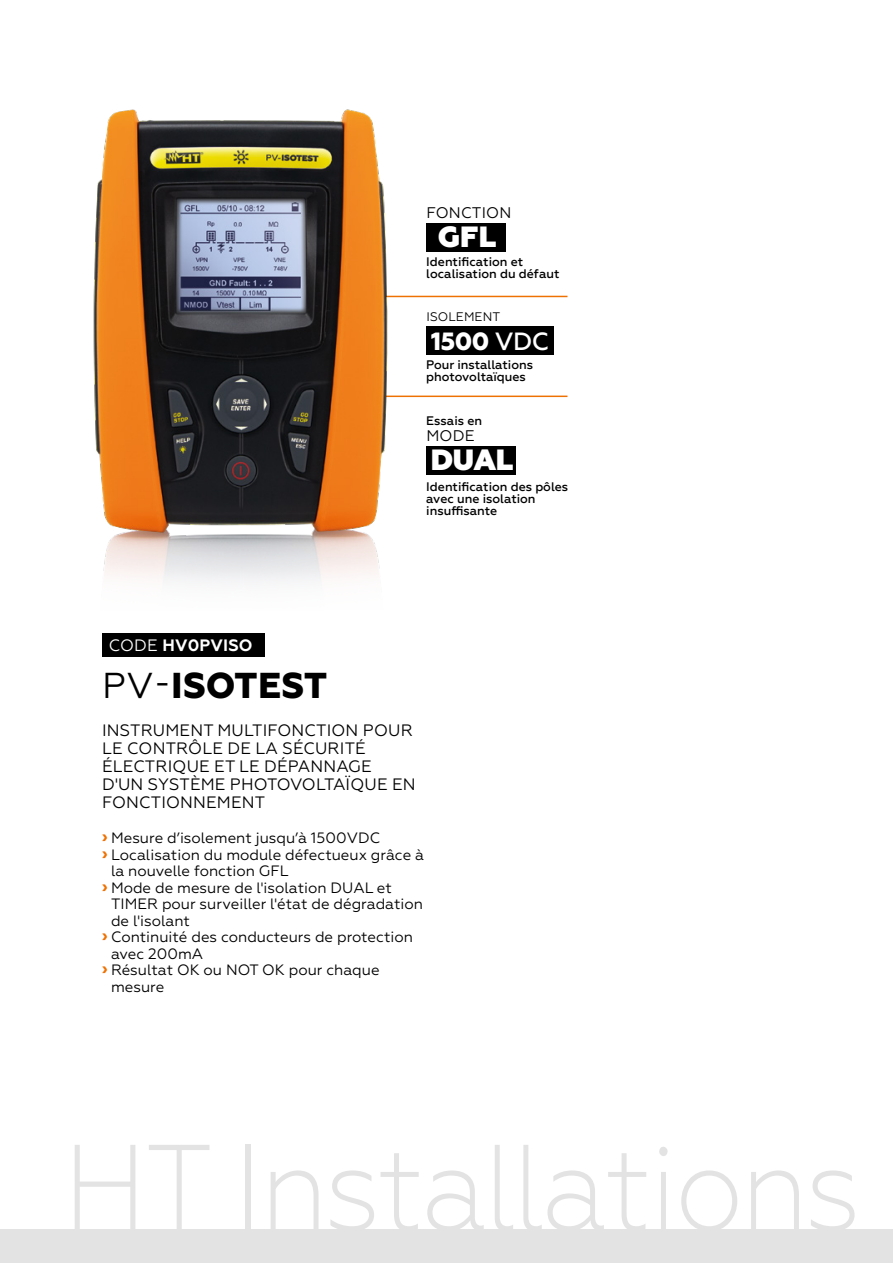
<style>
.page{position:relative;width:893px;height:1263px;background:#fff}
.page>*{position:absolute;margin:0;border:0;box-sizing:border-box;transform-origin:0 0}
.t1{font:300 121.5px "Geometria";letter-spacing:-.02em;color:#e3e3e3;scale:.91 1}
.t2{font:800 36px "Geometria";letter-spacing:.005em;color:#000}
.t3{font:800 29.25px "Geometria";letter-spacing:-.02em;color:#fff}
.t4{font:800 24.9px "Geometria";color:#fff}
.t5{font:16.5px/18px "Geometria";letter-spacing:.01em;color:#000}
.t6{font:700 16.5px "Geometria";letter-spacing:.01em;color:#fff}
.t7{font:15.45px "Geometria";letter-spacing:.01em;color:#000}
.t8{font:15px/16.5px "Geometria";color:#000}
.t9{font:500 12.45px/12px "Geometria";color:#000}
.t10{font:12.45px "Geometria";letter-spacing:.01em;color:#000}
.s1{font-weight:500}
.s2{font-weight:400}
.s3{font-weight:800;color:#ee7203}
</style>
<div class="page">
<div style="left:0;top:1229px;width:893px;height:34px;background:#e3e3e3"></div>
<hr style="left:343px;top:296px;width:224px;height:1px;background:#ee7203">
<hr style="left:343px;top:396px;width:224px;height:1px;background:#ee7203">
<div style="left:426px;top:326px;width:128px;height:29px;background:#000"></div>
<div style="left:426px;top:223px;width:79px;height:28px;background:#000"></div>
<div style="left:426px;top:446px;width:90px;height:28px;background:#000"></div>
<img style="left:93px;top:109px;width:335px;height:473px">
<div style="left:102px;top:633px;width:162px;height:23px;background:#000"></div>
<p class="t7" style="left:426px;top:204px;width:86px">FONCTION</p>
<p class="t3" style="left:438px;top:219px;width:60px">GFL</p>
<p class="t9" style="left:426px;top:256px;width:135px">Identification et localisation du défaut</p>
<p class="t10" style="left:426px;top:309px;width:75px">ISOLEMENT</p>
<p class="t9" style="left:426px;top:359px;width:108px">Pour installations photovoltaïques</p>
<p class="t9" style="left:426px;top:415px;width:57px">Essais en</p>
<p class="t4" style="left:431px;top:327px;width:119px">1500 <span class="s1">VDC</span></p>
<p class="t7" style="left:426px;top:427px;width:50px">MODE</p>
<p class="t3" style="left:431px;top:442px;width:84px">DUAL</p>
<p class="t9" style="left:426px;top:481px;width:143px">Identification des pôles avec une isolation insuffisante</p>
<p class="t6" style="left:109px;top:635px;width:145px"><span class="s2">CODE</span> HV0PVISO</p>
<p class="t2" style="left:102px;top:664px;width:227px"><span class="s2">PV-</span>ISOTEST</p>
<p class="t5" style="left:102px;top:721px;width:315px">INSTRUMENT MULTIFONCTION POUR<br>LE CONTRÔLE DE LA SÉCURITÉ<br>ÉLECTRIQUE ET LE DÉPANNAGE<br>D'UN SYSTÈME PHOTOVOLTAÏQUE EN<br>FONCTIONNEMENT</p>
<p class="t8" style="left:102px;top:830px;width:279px"><span class="s3">›</span> Mesure d’isolement jusqu’à 1500VDC</p>
<p class="t8" style="left:111px;top:846px;width:315px;text-indent:-9px"><span class="s3">›</span> Localisation du module défectueux grâce à la nouvelle fonction GFL</p>
<p class="t8" style="left:111px;top:879px;width:313px;text-indent:-9px"><span class="s3">›</span> Mode de mesure de l'isolation DUAL et<br>TIMER pour surveiller l'état de dégradation de l'isolant</p>
<p class="t8" style="left:111px;top:929px;width:303px;text-indent:-9px"><span class="s3">›</span> Continuité des conducteurs de protection avec 200mA</p>
<p class="t8" style="left:111px;top:962px;width:270px;text-indent:-9px"><span class="s3">›</span> Résultat OK ou NOT OK pour chaque mesure</p>
<h1 class="t1" style="left:63px;top:1118px;width:878px">HT Installations</h1>
</div>
